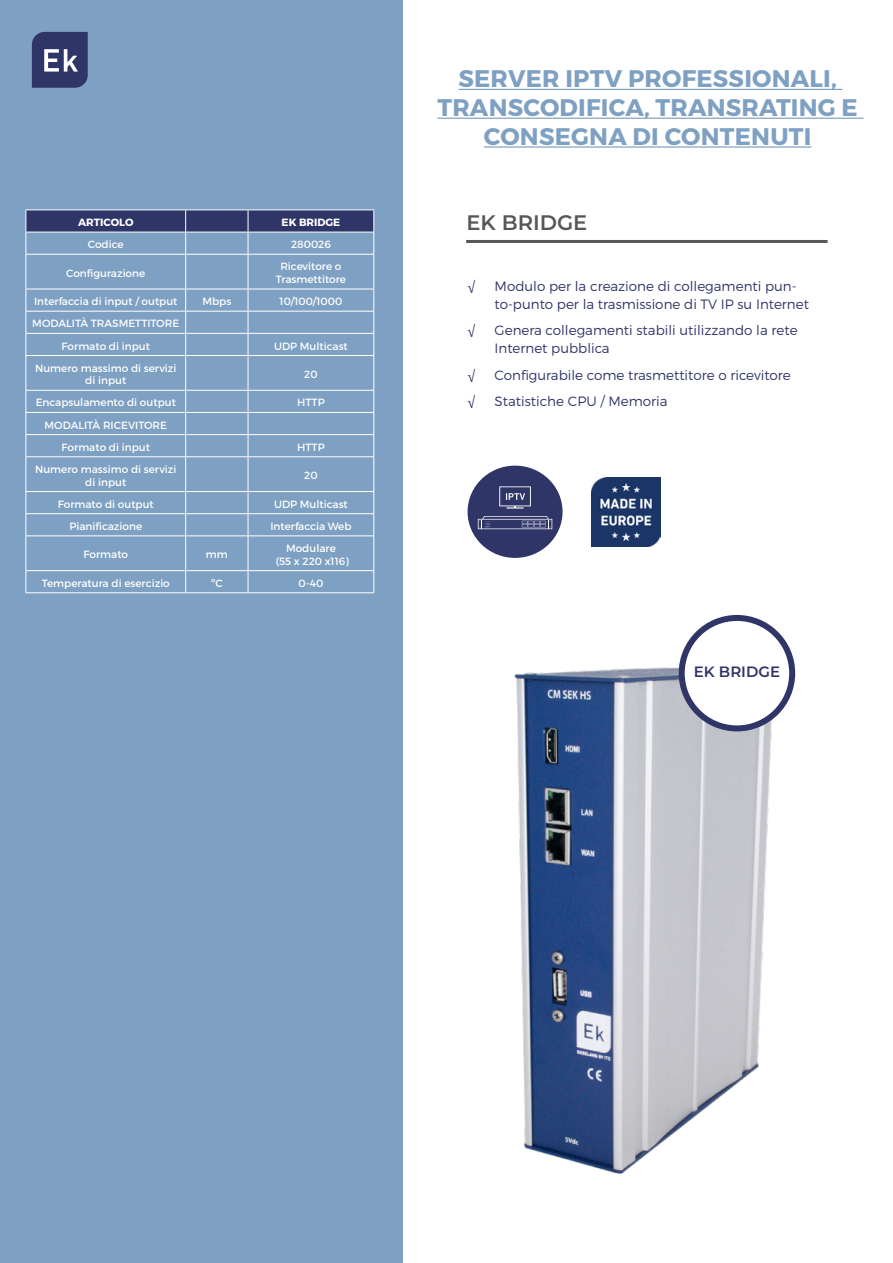
<style>
.page{position:relative;width:893px;height:1263px;background:#fff}
.page>*{position:absolute;margin:0;border:0;box-sizing:border-box;transform-origin:0 0}
.t1{font:700 24px/28.8px "Montserrat";letter-spacing:.01em;color:#7ea0c2;text-align:center}
.t2{font:600 21px "Montserrat";color:#575756}
.t3{font:600 15px "Montserrat";color:#303568}
.t4{font:300 13.5px/18px "Montserrat";color:#303568}
.t5{font:13.5px "Helvetica Neue LT Std";color:#303568}
.t6{font:10.5px/12.6px "Montserrat";color:#fff;text-align:center}
.t7{font:700 10.5px "Montserrat";color:#fff}
</style>
<div class="page">
<div style="left:0;top:0;width:402px;height:1263px;background:#7ea0c2"></div>
<svg style="left:32px;top:32px;width:56px;height:56px;background:#494e7b"></svg>
<img style="left:514px;top:642px;width:281px;height:532px">
<hr style="left:466px;top:240px;width:362px;height:3px;background:#575756">
<hr style="left:458px;top:89px;width:384px;height:1px;background:#7ea0c2">
<hr style="left:437px;top:118px;width:426px;height:1px;background:#7ea0c2">
<hr style="left:484px;top:146px;width:327px;height:2px;background:#7ea0c2">
<div style="left:682px;top:618px;width:110px;height:110px;background:#fff;border-radius:50%"></div>
<div style="left:679px;top:615px;width:116px;height:116px;border:6px solid #303568;border-radius:50%"></div>
<div style="left:468px;top:466px;width:95px;height:92px;background:#303568;border-radius:50%"></div>
<svg style="left:478px;top:516px;width:74px;height:13px"></svg>
<svg style="left:499px;top:486px;width:32px;height:23px"></svg>
<img style="left:591px;top:477px;width:69px;height:69px">
<svg style="left:26px;top:210px;width:348px;height:44px"></svg>
<hr style="left:26px;top:254px;width:160px;height:1px;background:#fff">
<hr style="left:26px;top:255px;width:1px;height:34px;background:#fff">
<hr style="left:186px;top:254px;width:62px;height:1px;background:#fff">
<hr style="left:185px;top:255px;width:1px;height:34px;background:#fff">
<hr style="left:248px;top:254px;width:126px;height:1px;background:#fff">
<hr style="left:248px;top:255px;width:1px;height:34px;background:#fff">
<hr style="left:373px;top:255px;width:1px;height:34px;background:#fff">
<hr style="left:26px;top:289px;width:160px;height:1px;background:#fff">
<hr style="left:186px;top:289px;width:62px;height:1px;background:#fff">
<hr style="left:248px;top:289px;width:126px;height:1px;background:#fff">
<hr style="left:26px;top:311px;width:160px;height:1px;background:#fff">
<hr style="left:186px;top:311px;width:62px;height:1px;background:#fff">
<hr style="left:248px;top:311px;width:126px;height:1px;background:#fff">
<hr style="left:26px;top:333px;width:160px;height:1px;background:#fff">
<svg style="left:26px;top:289px;width:1px;height:66px"></svg>
<hr style="left:186px;top:333px;width:62px;height:1px;background:#fff">
<svg style="left:185px;top:289px;width:1px;height:66px"></svg>
<hr style="left:248px;top:333px;width:126px;height:1px;background:#fff">
<svg style="left:248px;top:289px;width:1px;height:66px"></svg>
<svg style="left:373px;top:289px;width:1px;height:66px"></svg>
<hr style="left:26px;top:355px;width:160px;height:1px;background:#fff">
<hr style="left:26px;top:356px;width:1px;height:34px;background:#fff">
<hr style="left:186px;top:355px;width:62px;height:1px;background:#fff">
<hr style="left:185px;top:356px;width:1px;height:34px;background:#fff">
<hr style="left:248px;top:355px;width:126px;height:1px;background:#fff">
<hr style="left:248px;top:356px;width:1px;height:34px;background:#fff">
<hr style="left:373px;top:356px;width:1px;height:34px;background:#fff">
<hr style="left:26px;top:390px;width:160px;height:1px;background:#fff">
<hr style="left:186px;top:390px;width:62px;height:1px;background:#fff">
<hr style="left:248px;top:390px;width:126px;height:1px;background:#fff">
<hr style="left:26px;top:412px;width:160px;height:1px;background:#fff">
<hr style="left:186px;top:412px;width:62px;height:1px;background:#fff">
<hr style="left:248px;top:412px;width:126px;height:1px;background:#fff">
<hr style="left:26px;top:434px;width:160px;height:1px;background:#fff">
<svg style="left:26px;top:391px;width:1px;height:65px"></svg>
<hr style="left:186px;top:434px;width:62px;height:1px;background:#fff">
<svg style="left:185px;top:391px;width:1px;height:65px"></svg>
<hr style="left:248px;top:434px;width:126px;height:1px;background:#fff">
<svg style="left:248px;top:391px;width:1px;height:65px"></svg>
<svg style="left:373px;top:391px;width:1px;height:65px"></svg>
<hr style="left:26px;top:456px;width:160px;height:1px;background:#fff">
<hr style="left:26px;top:457px;width:1px;height:34px;background:#fff">
<hr style="left:186px;top:456px;width:62px;height:1px;background:#fff">
<hr style="left:185px;top:457px;width:1px;height:34px;background:#fff">
<hr style="left:248px;top:456px;width:126px;height:1px;background:#fff">
<hr style="left:248px;top:457px;width:1px;height:34px;background:#fff">
<hr style="left:373px;top:457px;width:1px;height:34px;background:#fff">
<hr style="left:26px;top:491px;width:160px;height:1px;background:#fff">
<hr style="left:186px;top:491px;width:62px;height:1px;background:#fff">
<hr style="left:248px;top:491px;width:126px;height:1px;background:#fff">
<hr style="left:26px;top:513px;width:160px;height:1px;background:#fff">
<svg style="left:26px;top:492px;width:1px;height:43px"></svg>
<hr style="left:186px;top:513px;width:62px;height:1px;background:#fff">
<svg style="left:185px;top:492px;width:1px;height:43px"></svg>
<hr style="left:248px;top:513px;width:126px;height:1px;background:#fff">
<svg style="left:248px;top:492px;width:1px;height:43px"></svg>
<svg style="left:373px;top:492px;width:1px;height:43px"></svg>
<hr style="left:26px;top:535px;width:160px;height:1px;background:#fff">
<hr style="left:26px;top:536px;width:1px;height:34px;background:#fff">
<hr style="left:186px;top:535px;width:62px;height:1px;background:#fff">
<hr style="left:185px;top:536px;width:1px;height:34px;background:#fff">
<hr style="left:248px;top:535px;width:126px;height:1px;background:#fff">
<hr style="left:248px;top:536px;width:1px;height:34px;background:#fff">
<hr style="left:373px;top:536px;width:1px;height:34px;background:#fff">
<hr style="left:26px;top:570px;width:160px;height:1px;background:#fff">
<svg style="left:26px;top:571px;width:1px;height:21px"></svg>
<hr style="left:186px;top:570px;width:62px;height:1px;background:#fff">
<svg style="left:185px;top:571px;width:1px;height:21px"></svg>
<hr style="left:248px;top:570px;width:126px;height:1px;background:#fff">
<svg style="left:248px;top:571px;width:1px;height:21px"></svg>
<svg style="left:373px;top:571px;width:1px;height:21px"></svg>
<hr style="left:26px;top:592px;width:160px;height:1px;background:#fff">
<hr style="left:186px;top:592px;width:62px;height:1px;background:#fff">
<hr style="left:248px;top:592px;width:126px;height:1px;background:#fff">
<p class="t7" style="left:78px;top:216px;width:57px">ARTICOLO</p>
<p class="t7" style="left:282px;top:216px;width:60px">EK BRIDGE</p>
<p class="t6" style="left:88px;top:238px;width:37px">Codice</p>
<p class="t6" style="left:291px;top:238px;width:41px">280026</p>
<p class="t6" style="left:66px;top:267px;width:81px">Configurazione</p>
<p class="t6" style="left:276px;top:260px;width:72px">Ricevitore o<br>Trasmettitore</p>
<p class="t6" style="left:34px;top:295px;width:145px">Interfaccia di input / output</p>
<p class="t6" style="left:202px;top:295px;width:30px">Mbps</p>
<p class="t6" style="left:280px;top:295px;width:64px">10/100/1000</p>
<p class="t6" style="left:32px;top:312px;width:148px;line-height:22.2px">MODALITÀ TRASMETTITORE<br>Formato di input</p>
<p class="t6" style="left:274px;top:339px;width:75px">UDP Multicast</p>
<p class="t6" style="left:35px;top:362px;width:143px">Numero massimo di servizi di input</p>
<p class="t6" style="left:304px;top:368px;width:15px">20</p>
<p class="t6" style="left:36px;top:396px;width:142px">Encapsulamento di output</p>
<p class="t6" style="left:297px;top:396px;width:29px">HTTP</p>
<p class="t6" style="left:45px;top:414px;width:124px;line-height:22.2px">MODALITÀ RICEVITORE<br>Formato di input</p>
<p class="t6" style="left:297px;top:441px;width:29px">HTTP</p>
<p class="t6" style="left:35px;top:463px;width:143px">Numero massimo di servizi di input</p>
<p class="t6" style="left:304px;top:469px;width:15px">20</p>
<p class="t6" style="left:58px;top:498px;width:98px">Formato di output</p>
<p class="t6" style="left:274px;top:498px;width:75px">UDP Multicast</p>
<p class="t6" style="left:69px;top:520px;width:74px">Pianificazione</p>
<p class="t6" style="left:270px;top:520px;width:83px">Interfaccia Web</p>
<p class="t6" style="left:83px;top:548px;width:46px">Formato</p>
<p class="t6" style="left:206px;top:548px;width:23px">mm</p>
<p class="t6" style="left:276px;top:542px;width:75px">Modulare<br>(55 x 220 x116)</p>
<p class="t6" style="left:42px;top:577px;width:130px">Temperatura di esercizio</p>
<p class="t6" style="left:211px;top:577px;width:13px">ºC</p>
<p class="t6" style="left:299px;top:577px;width:26px">0-40</p>
<h1 class="t1" style="left:437px;top:64px;width:422px">SERVER IPTV PROFESSIONALI,<br>TRANSCODIFICA, TRANSRATING E<br>CONSEGNA DI CONTENUTI</h1>
<h2 class="t2" style="left:466px;top:207px;width:122px">EK BRIDGE</h2>
<p class="t5" style="left:468px;top:278px;width:9px">√</p>
<p class="t4" style="left:495px;top:277px;width:316px">Modulo per la creazione di collegamenti pun&shy;to-punto per la trasmissione di TV IP su Internet</p>
<p class="t5" style="left:468px;top:322px;width:9px">√</p>
<p class="t4" style="left:495px;top:321px;width:305px">Genera collegamenti stabili utilizzando la rete<br>Internet pubblica</p>
<p class="t5" style="left:468px;top:367px;width:9px">√</p>
<p class="t4" style="left:495px;top:366px;width:298px">Configurabile come trasmettitore o ricevitore</p>
<p class="t5" style="left:468px;top:393px;width:9px">√</p>
<p class="t4" style="left:495px;top:392px;width:175px">Statistiche CPU / Memoria</p>
<h3 class="t3" style="left:694px;top:661px;width:88px">EK BRIDGE</h3>
</div>
